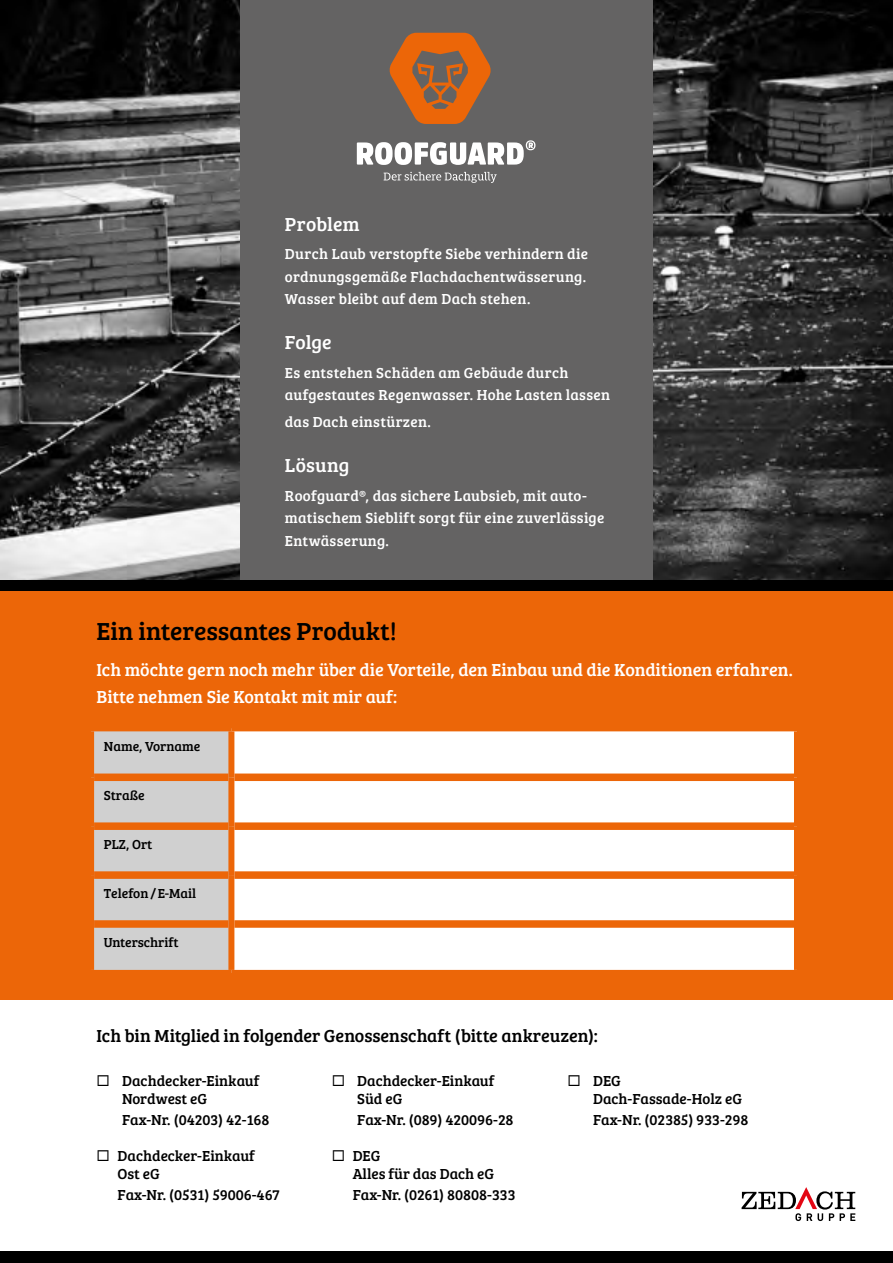
<style>
.page{position:relative;width:893px;height:1263px;background:#fff}
.page>*{position:absolute;margin:0;border:0;box-sizing:border-box;transform-origin:0 0}
.t1{font:25.5px "Bree Serif";letter-spacing:-.005em;color:#000}
.t2{font:19.5px "Bree Serif";letter-spacing:.01em;color:#fff}
.t3{font:18px "Bree Serif";letter-spacing:-.005em;color:#fff}
.t4{font:18px "Bree Serif";color:#000}
.t5{font:15px/22.5px "Bree Serif";letter-spacing:.02em;color:#fff}
.t6{font:15px "Bree Serif";color:#000}
.t7{font:13.5px "Bree Serif";color:#000}
</style>
<div class="page">
<div style="left:0;top:567px;width:893px;height:432px;background:#ec6608"></div>
<img style="left:0;top:0;width:893px;height:580px">
<div style="left:240px;top:0;width:412px;height:581px;background:#646363"></div>
<div style="left:0;top:580px;width:893px;height:10px;background:#000"></div>
<svg style="left:389px;top:33px;width:102px;height:91px"></svg>
<svg style="left:357px;top:140px;width:178px;height:25px"></svg>
<svg style="left:384px;top:172px;width:113px;height:11px"></svg>
<div style="left:94px;top:731px;width:134px;height:239px;background:#d0d0d0"></div>
<div style="left:234px;top:731px;width:560px;height:239px;background:#fff"></div>
<div style="left:94px;top:773px;width:134px;height:8px;background:#ec6608"></div>
<div style="left:234px;top:773px;width:560px;height:8px;background:#ec6608"></div>
<div style="left:94px;top:822px;width:134px;height:8px;background:#ec6608"></div>
<div style="left:234px;top:822px;width:560px;height:8px;background:#ec6608"></div>
<div style="left:94px;top:871px;width:134px;height:8px;background:#ec6608"></div>
<div style="left:234px;top:871px;width:560px;height:8px;background:#ec6608"></div>
<div style="left:94px;top:920px;width:134px;height:8px;background:#ec6608"></div>
<div style="left:234px;top:920px;width:560px;height:8px;background:#ec6608"></div>
<svg style="left:742px;top:1187px;width:113px;height:34px"></svg>
<div style="left:0;top:1251px;width:893px;height:12px;background:#000"></div>
<p class="t2" style="left:285px;top:210px;width:76px">Problem</p>
<p class="t5" style="left:285px;top:242px;width:305px">Durch Laub verstopfte Siebe verhindern die ordnungsgemäße Flachdachentwässerung.</p>
<p class="t5" style="left:285px;top:287px;width:247px">Wasser bleibt auf dem Dach stehen.</p>
<p class="t2" style="left:285px;top:328px;width:48px">Folge</p>
<p class="t5" style="left:285px;top:361px;width:327px">Es entstehen Schäden am Gebäude durch aufgestautes Regenwasser. Hohe Lasten lassen</p>
<p class="t5" style="left:285px;top:410px;width:148px">das Dach einstürzen.</p>
<p class="t2" style="left:285px;top:451px;width:66px">Lösung</p>
<p class="t5" style="left:285px;top:484px;width:303px">Roofguard®, das sichere Laubsieb, mit auto-</p>
<p class="t5" style="left:285px;top:506px;width:321px">matischem Sieblift sorgt für eine zuverlässige</p>
<p class="t5" style="left:285px;top:529px;width:106px">Entwässerung.</p>
<p class="t1" style="left:97px;top:613px;width:302px">Ein interessantes Produkt!</p>
<p class="t3" style="left:97px;top:657px;width:698px">Ich möchte gern noch mehr über die Vorteile, den Einbau und die Konditionen erfahren.</p>
<p class="t3" style="left:97px;top:684px;width:302px">Bitte nehmen Sie Kontakt mit mir auf:</p>
<p class="t7" style="left:104px;top:737px;width:98px">Name, Vorname</p>
<p class="t7" style="left:104px;top:786px;width:42px">Straße</p>
<p class="t7" style="left:104px;top:835px;width:50px">PLZ, Ort</p>
<p class="t7" style="left:104px;top:883px;width:94px">Telefon / E-Mail</p>
<p class="t7" style="left:104px;top:932px;width:76px">Unterschrift</p>
<p class="t4" style="left:97px;top:1022px;width:503px">Ich bin Mitglied in folgender Genossenschaft (bitte ankreuzen):</p>
<p class="t6" style="left:332px;top:1070px;width:164px">◻ Dachdecker-Einkauf</p>
<p class="t6" style="left:357px;top:1088px;width:47px">Süd eG</p>
<p class="t6" style="left:357px;top:1109px;width:158px">Fax-Nr. (089) 420096-28</p>
<p class="t6" style="left:332px;top:1145px;width:50px">◻ DEG</p>
<p class="t6" style="left:353px;top:1163px;width:143px">Alles für das Dach eG</p>
<p class="t6" style="left:353px;top:1184px;width:164px">Fax-Nr. (0261) 80808-333</p>
<p class="t6" style="left:97px;top:1070px;width:164px">◻ Dachdecker-Einkauf</p>
<p class="t6" style="left:122px;top:1088px;width:86px">Nordwest eG</p>
<p class="t6" style="left:122px;top:1109px;width:149px">Fax-Nr. (04203) 42-168</p>
<p class="t6" style="left:97px;top:1145px;width:160px">◻ Dachdecker-Einkauf</p>
<p class="t6" style="left:118px;top:1163px;width:44px">Ost eG</p>
<p class="t6" style="left:118px;top:1184px;width:164px">Fax-Nr. (0531) 59006-467</p>
<p class="t6" style="left:568px;top:1070px;width:55px">◻ DEG</p>
<p class="t6" style="left:593px;top:1088px;width:150px">Dach-Fassade-Holz eG</p>
<p class="t6" style="left:593px;top:1109px;width:157px">Fax-Nr. (02385) 933-298</p>
</div>
